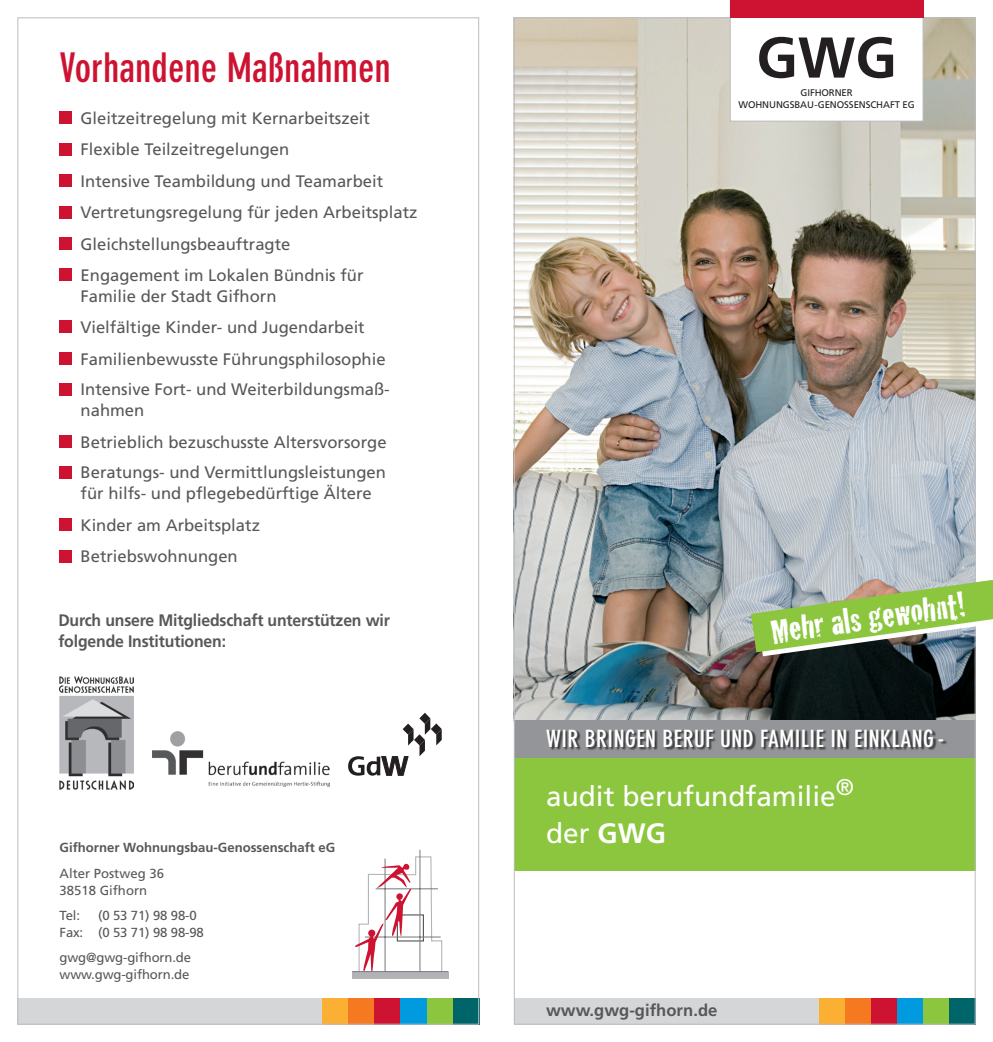
<style>
.page{position:relative;width:993px;height:1042px;background:#fff}
.page>*{position:absolute;margin:0;border:0;box-sizing:border-box;transform-origin:0 0}
.t1{font:700 57.4px "Frutiger";color:#231f20}
.t2{font:700 condensed 40.25px "DIN Neuzeit Grotesk";color:#cd1331}
.t3{font:36.05px "Cracked";color:#fff}
.t4{font:28px "Frutiger";color:#fff}
.t5{font:700 condensed 23.45px "DIN Neuzeit Grotesk";letter-spacing:.02em;color:#fff}
.t6{font:16.62px/31.3px "Frutiger";color:#57585a}
.t7{font:700 16.62px/21px "Frutiger";letter-spacing:-.01em;color:#57585a;scale:.95 1}
.t8{font:700 16.62px "Frutiger";letter-spacing:-.01em;color:#57585a}
.t9{font:13.12px/16.6px "Frutiger";letter-spacing:-.01em;color:#57585a}
.t10{font:700 13.12px "Frutiger";color:#57585a}
.t11{font:9.62px/11.7px "Frutiger";letter-spacing:-.01em;color:#231f20;text-align:center}
.s1{font-weight:700}
</style>
<div class="page">
<div style="left:513px;top:749px;width:462px;height:122px;background:#8bc63e"></div>
<div style="left:513px;top:998px;width:462px;height:26px;background:#d5d6d8"></div>
<img style="left:515px;top:19px;width:458px;height:702px">
<div style="left:513px;top:721px;width:462px;height:37px;background:#939598"></div>
<div style="left:819px;top:998px;width:26px;height:26px;background:#fbb033"></div>
<div style="left:845px;top:998px;width:26px;height:26px;background:#f47921"></div>
<div style="left:871px;top:998px;width:26px;height:26px;background:#cd1331"></div>
<div style="left:897px;top:998px;width:26px;height:26px;background:#009bde"></div>
<div style="left:923px;top:998px;width:26px;height:26px;background:#8bc63e"></div>
<div style="left:949px;top:998px;width:26px;height:26px;background:#006569"></div>
<div style="left:546px;top:730px;width:401px;height:20px;background:#231f20;opacity:.8"></div>
<div style="left:17px;top:998px;width:462px;height:26px;background:#d5d6d8"></div>
<div style="left:322px;top:998px;width:26px;height:26px;background:#fbb033"></div>
<div style="left:348px;top:998px;width:27px;height:26px;background:#f47921"></div>
<div style="left:375px;top:998px;width:26px;height:26px;background:#cd1331"></div>
<div style="left:401px;top:998px;width:26px;height:26px;background:#009bde"></div>
<div style="left:427px;top:998px;width:26px;height:26px;background:#8bc63e"></div>
<div style="left:453px;top:998px;width:26px;height:26px;background:#006569"></div>
<div style="left:60px;top:112px;width:12px;height:12px;background:#cd1331"></div>
<div style="left:60px;top:143px;width:12px;height:12px;background:#cd1331"></div>
<div style="left:60px;top:175px;width:12px;height:12px;background:#cd1331"></div>
<div style="left:60px;top:206px;width:12px;height:12px;background:#cd1331"></div>
<div style="left:60px;top:238px;width:12px;height:12px;background:#cd1331"></div>
<div style="left:60px;top:268px;width:12px;height:13px;background:#cd1331"></div>
<div style="left:60px;top:321px;width:12px;height:12px;background:#cd1331"></div>
<div style="left:60px;top:352px;width:12px;height:13px;background:#cd1331"></div>
<div style="left:60px;top:383px;width:12px;height:12px;background:#cd1331"></div>
<div style="left:60px;top:435px;width:12px;height:13px;background:#cd1331"></div>
<div style="left:60px;top:466px;width:12px;height:12px;background:#cd1331"></div>
<div style="left:60px;top:518px;width:12px;height:13px;background:#cd1331"></div>
<div style="left:60px;top:550px;width:12px;height:12px;background:#cd1331"></div>
<hr style="left:419px;top:850px;width:1px;height:125px;background:#76787b">
<div style="left:352px;top:972px;width:96px;height:6px;background:#b2b3b7"></div>
<hr style="left:352px;top:971px;width:96px;height:1px;background:#76787b">
<svg style="left:353px;top:856px;width:89px;height:116px"></svg>
<img style="left:153px;top:732px;width:176px;height:54px">
<svg style="left:348px;top:713px;width:93px;height:62px"></svg>
<img style="left:60px;top:676px;width:74px;height:113px">
<svg style="left:750px;top:580px;width:242px;height:76px;background:#91b16e"></svg>
<div style="left:730px;top:0;width:192px;height:121px;background:#fff"></div>
<div style="left:729px;top:0;width:194px;height:122px;border:1px solid #bcbdc0"></div>
<div style="left:729px;top:0;width:194px;height:17px;background:#cd1331"></div>
<h2 class="t2" style="left:60px;top:44px;width:333px">Vorhandene Maßnahmen</h2>
<p class="t6" style="left:81px;top:102px;width:338px">Gleitzeitregelung mit Kernarbeitszeit Flexible Teilzeitregelungen<br>Intensive Teambildung und Teamarbeit Vertretungsregelung für jeden Arbeitsplatz Gleichstellungsbeauftragte<br>Engagement im Lokalen Bündnis für</p>
<p class="t6" style="left:81px;top:280px;width:310px">Familie der Stadt Gifhorn<br>Vielfältige Kinder- und Jugendarbeit Familienbewusste Führungsphilosophie Intensive Fort- und Weiterbildungsmaß-</p>
<p class="t6" style="left:81px;top:395px;width:307px">nahmen<br>Betrieblich bezuschusste Altersvorsorge<br>Beratungs- und Vermittlungsleistungen</p>
<p class="t6" style="left:81px;top:478px;width:293px">für hilfs- und pflegebedürftige Ältere<br>Kinder am Arbeitsplatz<br>Betriebswohnungen</p>
<p class="t7" style="left:58px;top:609px;width:350px">Durch unsere Mitgliedschaft unterstützen wir folgende Institutionen:</p>
<p class="t10" style="left:60px;top:840px;width:277px">Gifhorner Wohnungsbau-Genossenschaft eG</p>
<p class="t9" style="left:60px;top:865px;width:106px">Alter Postweg 36<br>38518 Gifhorn</p>
<p class="t9" style="left:60px;top:907px;width:22px">Tel:</p>
<p class="t9" style="left:60px;top:907px;width:146px;text-indent:38px">(0 53 71) 98 98-0<br>Fax: (0 53 71) 98 98-98</p>
<p class="t9" style="left:60px;top:949px;width:133px">gwg@gwg-gifhorn.de www.gwg-gifhorn.de</p>
<h1 class="t1" style="left:756px;top:24px;width:142px">GWG</h1>
<p class="t11" style="left:738px;top:87px;width:178px">GIFHORNER<br>WOHNUNGSBAU-GENOSSENSCHAFT EG</p>
<h3 class="t3" style="left:767px;top:604px;width:197px;rotate:-8deg">Mehr als gewohnt!</h3>
<h3 class="t5" style="left:546px;top:725px;width:400px">WIR BRINGEN BERUF UND FAMILIE IN EINKLANG -</h3>
<h3 class="t4" style="left:546px;top:779px;width:309px">audit berufundfamilie<sup>®</sup></h3>
<h3 class="t4" style="left:546px;top:816px;width:121px">der <span class="s1">GWG</span></h3>
<p class="t8" style="left:546px;top:1001px;width:173px">www.gwg-gifhorn.de</p>
</div>
